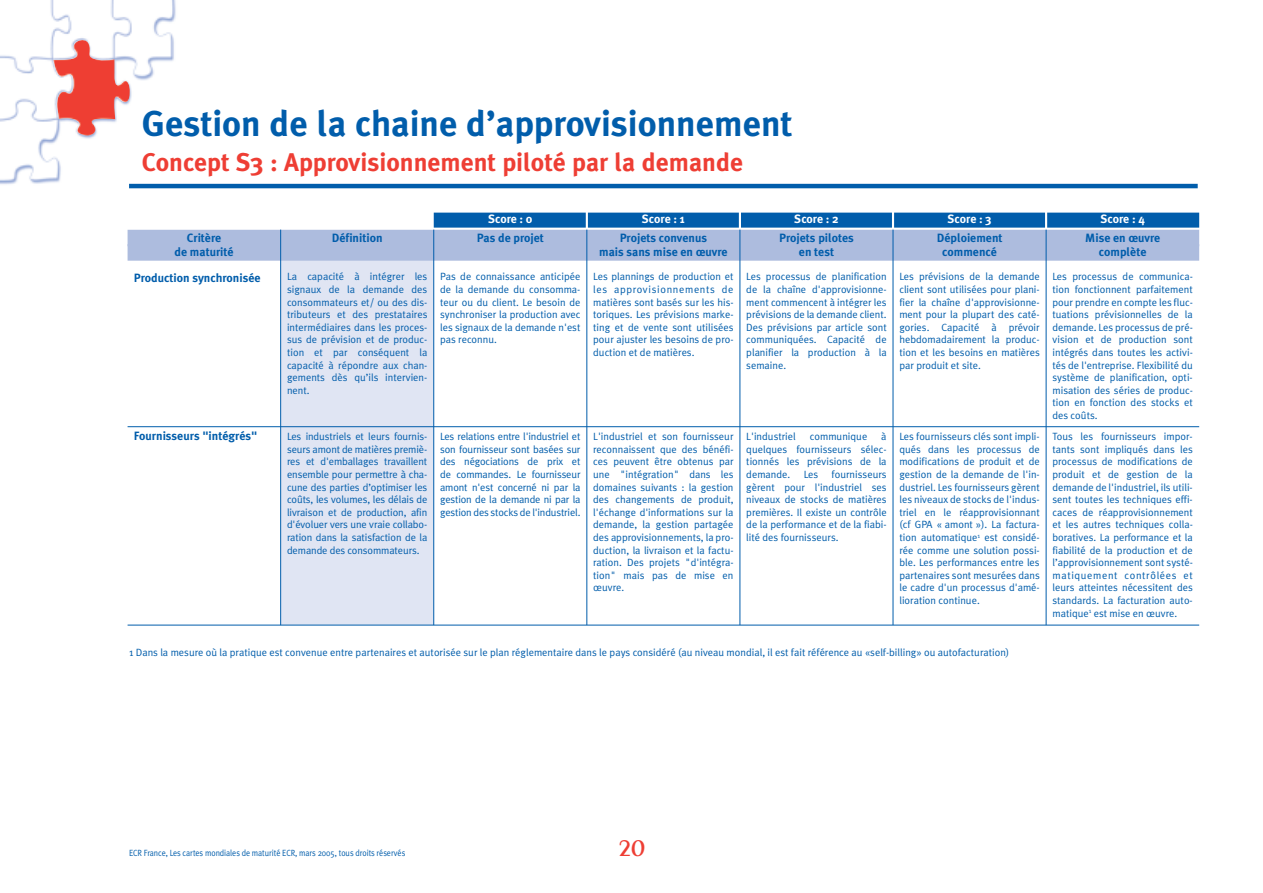
<style>
.page{position:relative;width:1263px;height:893px;background:#fff}
.page>*{position:absolute;margin:0;border:0;box-sizing:border-box;transform-origin:0 0}
.t1{font:700 36px "Meta Plus";color:#015dab}
.t2{font:700 25.5px "Meta Plus";color:#ee3e34}
.t3{font:600 24px "Peignot";color:#ee3e34}
.t4{font:700 12px "Meta Plus";color:#015dab}
.t5{font:700 12px "Meta Plus";color:#fff}
.t6{font:10.5px/12.6px "Meta Plus Normal";color:#015dab;text-align:justify}
.t7{font:9px "Meta Plus Normal";letter-spacing:-.005em;color:#015dab;scale:.9 1}
</style>
<div class="page">
<div style="left:281px;top:255px;width:153px;height:370px;background:#e0e5f3"></div>
<img style="left:0;top:0;width:225px;height:189px">
<img style="left:53px;top:40px;width:77px;height:96px">
<hr style="left:129px;top:184px;width:1069px;height:4px;background:#015dab">
<hr style="left:128px;top:426px;width:1071px;height:1px;background:#015dab">
<div style="left:434px;top:213px;width:765px;height:15px;background:#015dab"></div>
<div style="left:128px;top:230px;width:1071px;height:16px;background:#adbcde"></div>
<div style="left:128px;top:244px;width:1071px;height:17px;background:#adbcde"></div>
<hr style="left:280px;top:230px;width:1px;height:395px;background:#015dab">
<hr style="left:433px;top:230px;width:1px;height:395px;background:#015dab">
<hr style="left:586px;top:230px;width:1px;height:395px;background:#015dab">
<svg style="left:586px;top:213px;width:2px;height:15px"></svg>
<svg style="left:739px;top:213px;width:2px;height:15px"></svg>
<svg style="left:892px;top:213px;width:2px;height:15px"></svg>
<svg style="left:1045px;top:213px;width:2px;height:15px"></svg>
<hr style="left:739px;top:230px;width:1px;height:395px;background:#015dab">
<hr style="left:893px;top:230px;width:1px;height:395px;background:#015dab">
<hr style="left:1046px;top:230px;width:1px;height:395px;background:#015dab">
<hr style="left:128px;top:625px;width:1071px;height:1px;background:#015dab">
<h1 class="t1" style="left:142px;top:103px;width:652px">Gestion de la chaine d’approvisionnement</h1>
<h2 class="t2" style="left:142px;top:147px;width:603px">Concept S3 : Approvisionnement piloté par la demande</h2>
<p class="t5" style="left:488px;top:212px;width:46px">Score : 0</p>
<p class="t5" style="left:642px;top:212px;width:44px">Score : 1</p>
<p class="t5" style="left:794px;top:212px;width:46px">Score : 2</p>
<p class="t5" style="left:948px;top:212px;width:45px">Score : 3</p>
<p class="t5" style="left:1100px;top:212px;width:46px">Score : 4</p>
<p class="t4" style="left:187px;top:231px;width:36px">Critère</p>
<p class="t4" style="left:332px;top:231px;width:52px">Définition</p>
<p class="t4" style="left:477px;top:231px;width:69px">Pas de projet</p>
<p class="t4" style="left:620px;top:231px;width:89px">Projets convenus</p>
<p class="t4" style="left:779px;top:231px;width:76px">Projets pilotes</p>
<p class="t4" style="left:937px;top:231px;width:67px">Déploiement</p>
<p class="t4" style="left:1085px;top:231px;width:77px">Mise en œuvre</p>
<p class="t4" style="left:175px;top:245px;width:61px">de maturité</p>
<p class="t4" style="left:599px;top:245px;width:130px">mais sans mise en œuvre</p>
<p class="t4" style="left:799px;top:245px;width:37px">en test</p>
<p class="t4" style="left:942px;top:245px;width:56px">commencé</p>
<p class="t4" style="left:1099px;top:245px;width:49px">complète</p>
<p class="t6" style="left:287px;top:270px;width:142px">La capacité à intégrer les signaux de la demande des consommateurs et/ ou des dis&shy;tributeurs et des prestataires intermédiaires dans les proces&shy;sus de prévision et de produc&shy;tion et par conséquent la capacité à répondre aux chan&shy;gements dès qu’ils intervien&shy;nent.</p>
<p class="t6" style="left:287px;top:430px;width:142px">Les industriels et leurs fournis&shy;seurs amont de matières premiè&shy;res et d'emballages travaillent ensemble pour permettre à cha&shy;cune des parties d’optimiser les coûts, les volumes, les délais de livraison et de production, afin d'évoluer vers une vraie collabo&shy;ration dans la satisfaction de la demande des consommateurs.</p>
<p class="t4" style="left:134px;top:270px;width:128px">Production synchronisée</p>
<p class="t6" style="left:440px;top:270px;width:142px">Pas de connaissance anticipée de la demande du consomma&shy;teur ou du client. Le besoin de synchroniser la production avec les signaux de la demande n'est pas reconnu.</p>
<p class="t6" style="left:899px;top:270px;width:142px">Les prévisions de la demande client sont utilisées pour plani&shy;fier la chaîne d'approvisionne&shy;ment pour la plupart des caté&shy;gories. Capacité à prévoir hebdomadairement la produc&shy;tion et les besoins en matières par produit et site.</p>
<p class="t6" style="left:1052px;top:270px;width:142px">Les processus de communica&shy;tion fonctionnent parfaitement pour prendre en compte les fluc&shy;tuations prévisionnelles de la demande. Les processus de pré&shy;vision et de production sont intégrés dans toutes les activi&shy;tés de l'entreprise. Flexibilité du système de planification, opti&shy;misation des séries de produc&shy;tion en fonction des stocks et des coûts.</p>
<p class="t6" style="left:1052px;top:430px;width:142px">Tous les fournisseurs impor&shy;tants sont impliqués dans les processus de modifications de produit et de gestion de la demande de l'industriel, ils utili&shy;sent toutes les techniques effi&shy;caces de réapprovisionnement et les autres techniques colla&shy;boratives. La performance et la fiabilité de la production et de l’approvisionnement sont systé&shy;matiquement contrôlées et leurs atteintes nécessitent des standards. La facturation auto&shy;matique<sup>1</sup> est mise en œuvre.</p>
<p class="t6" style="left:593px;top:270px;width:142px">Les plannings de production et les approvisionnements de matières sont basés sur les his&shy;toriques. Les prévisions marke&shy;ting et de vente sont utilisées pour ajuster les besoins de pro&shy;duction et de matières.</p>
<p class="t6" style="left:746px;top:270px;width:142px">Les processus de planification de la chaîne d'approvisionne&shy;ment commencent à intégrer les prévisions de la demande client.<br>Des prévisions par article sont communiquées. Capacité de planifier la production à la semaine.</p>
<p class="t4" style="left:134px;top:429px;width:125px">Fournisseurs "intégrés"</p>
<p class="t6" style="left:746px;top:430px;width:142px;text-indent:135px">à quelques fournisseurs sélec&shy;tionnés les prévisions de la demande.</p>
<p class="t6" style="left:899px;top:430px;width:142px">Les fournisseurs clés sont impli&shy;qués dans les processus de modifications de produit et de gestion de la demande de l'in&shy;dustriel. Les fournisseurs gèrent les niveaux de stocks de l'indus&shy;triel en le réapprovisionnant (cf GPA « amont »). La factura&shy;tion automatique<sup>1</sup> est considé&shy;rée comme une solution possi&shy;ble. Les performances entre les partenaires sont mesurées dans le cadre d'un processus d'amé&shy;lioration continue.</p>
<p class="t6" style="left:440px;top:430px;width:142px">Les relations entre l'industriel et son fournisseur sont basées sur des négociations de prix et de commandes. Le fournisseur amont n'est concerné ni par la gestion de la demande ni par la gestion des stocks de l'industriel.</p>
<p class="t6" style="left:593px;top:430px;width:142px">L'industriel et son fournisseur reconnaissent que des bénéfi&shy;ces peuvent être obtenus par une "intégration" dans les domaines suivants : la gestion des changements de produit, l'échange d'informations sur la demande, la gestion partagée des approvisionnements, la pro&shy;duction, la livraison et la factu&shy;ration. Des projets "d'intégra&shy;tion" mais pas de mise en œuvre.</p>
<p class="t6" style="left:746px;top:430px;width:51px">L'industriel</p>
<p class="t6" style="left:810px;top:430px;width:59px">communique</p>
<p class="t6" style="left:746px;top:468px;width:142px;text-indent:85px">fournisseurs gèrent pour l'industriel ses niveaux de stocks de matières premières. Il existe un contrôle de la performance et de la fiabi&shy;lité des fournisseurs.</p>
<p class="t6" style="left:804px;top:468px;width:16px">Les</p>
<p class="t6" style="left:129px;top:646px;width:882px">1 Dans la mesure où la pratique est convenue entre partenaires et autorisée sur le plan réglementaire dans le pays considéré (au niveau mondial, il est fait référence au «self-billing» ou autofacturation)</p>
<p class="t7" style="left:129px;top:847px;width:308px">ECR France, Les cartes mondiales de maturité ECR, mars 2005, tous droits réservés</p>
<h3 class="t3" style="left:618px;top:839px;width:28px">20</h3>
</div>
